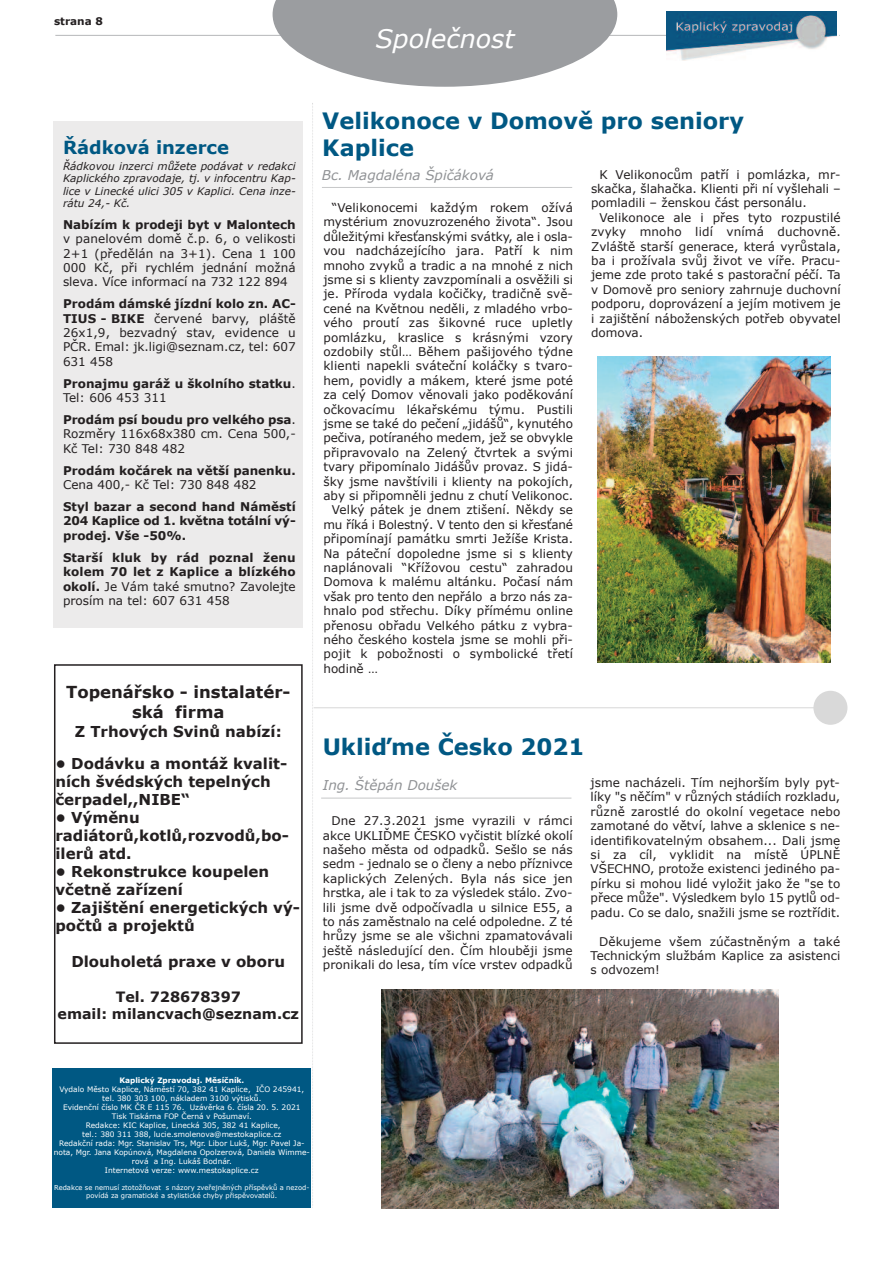
<style>
.page{position:relative;width:893px;height:1263px;background:#fff}
.page>*{position:absolute;margin:0;border:0;box-sizing:border-box;transform-origin:0 0}
.t1{font:italic 25.5px "Verdana";color:#fff}
.t2{font:700 22.5px/27px "Verdana";color:#005883}
.t3{font:700 18px "Verdana";color:#005883}
.t4{font:700 16.5px/19.8px "Verdana";color:#231f20;text-align:center}
.t5{font:700 15px/18px "Verdana";color:#231f20}
.t6{font:700 14.25px/17.1px "Verdana";color:#231f20;text-align:center}
.t7{font:italic 13.5px "Verdana";color:#919396}
.t8{font:12px/14.4px "Verdana";color:#231f20;text-align:justify}
.t9{font:700 12px/14.4px "Verdana";color:#231f20;text-align:justify}
.t10{font:italic 10.5px/12.6px "Verdana";color:#231f20;text-align:justify}
.t11{font:700 10.5px "Verdana";color:#231f20}
.t12{font:7.5px/9px "Verdana";color:#fff;text-align:center}
.t13{font:700 7.5px "Verdana";color:#fff}
.t14{font:6.75px/8.1px "Verdana";color:#fff;text-align:center}
.s1{font-weight:700}
.s2{font-weight:400}
</style>
<div class="page">
<hr style="left:55px;top:35px;width:785px;height:1px;background:#bfc0c2">
<div style="left:666px;top:11px;width:173px;height:51px;background:#fff"></div>
<img style="left:666px;top:11px;width:171px;height:50px">
<svg style="left:273px;top:0;width:344px;height:87px"></svg>
<hr style="left:314px;top:707px;width:528px;height:1px;background:#e2e2e2">
<div style="left:813px;top:691px;width:34px;height:34px;background:#d9d9d9;border-radius:50%"></div>
<hr style="left:322px;top:187px;width:250px;height:1px;background:#c8c9ca">
<svg style="left:312px;top:103px;width:1px;height:1105px"></svg>
<hr style="left:321px;top:798px;width:250px;height:1px;background:#dcdddd">
<div style="left:53px;top:121px;width:250px;height:507px;background:#ecebeb"></div>
<div style="left:52px;top:1068px;width:259px;height:140px;background:#005883"></div>
<div style="left:54px;top:664px;width:249px;height:380px;border:2px solid #231f20"></div>
<img style="left:598px;top:356px;width:232px;height:306px">
<img style="left:382px;top:989px;width:397px;height:219px">
<p class="t11" style="left:54px;top:15px;width:50px">strana 8</p>
<h1 class="t1" style="left:375px;top:22px;width:141px">Společnost</h1>
<h3 class="t3" style="left:63px;top:136px;width:168px">Řádková inzerce</h3>
<p class="t10" style="left:63px;top:159px;width:234px">Řádkovou inzerci můžete podávat v redakci Kaplického zpravodaje, tj. v infocentru Kap&shy;lice v Linecké ulici 305 v Kaplici. Cena inze&shy;rátu 24,- Kč.</p>
<p class="t9" style="left:63px;top:217px;width:234px">Nabízím k prodeji byt v Malontech</p>
<p class="t8" style="left:63px;top:231px;width:234px">v panelovém domě č.p. 6, o velikosti 2+1 (předělán na 3+1). Cena 1 100<br>000 Kč, při rychlém jednání možná sleva. Více informací na 732 122 894</p>
<p class="t8" style="left:63px;top:296px;width:234px"><span class="s1">Prodám dámské jízdní kolo zn. AC-TIUS - BIKE</span> červené barvy, pláště 26x1,9, bezvadný stav, evidence u PČR. Emal: jk.ligi@seznam.cz, tel: 607<br>631 458</p>
<p class="t9" style="left:63px;top:376px;width:234px">Pronajmu garáž u školního statku<span class="s2">.<br>Tel: 606 453 311</span></p>
<p class="t8" style="left:63px;top:412px;width:234px"><span class="s1">Prodám psí boudu pro velkého psa</span>.<br>Rozměry 116x68x380 cm. Cena 500,- Kč Tel: 730 848 482</p>
<p class="t9" style="left:63px;top:463px;width:234px">Prodám kočárek na větší panenku.</p>
<p class="t8" style="left:63px;top:477px;width:195px">Cena 400,- Kč Tel: 730 848 482</p>
<p class="t9" style="left:63px;top:499px;width:234px">Styl bazar a second hand Náměstí 204 Kaplice od 1. května totální vý&shy;prodej. Vše -50%.</p>
<p class="t9" style="left:63px;top:550px;width:234px">Starší kluk by rád poznal ženu kolem 70 let z Kaplice a blízkého okolí. <span class="s2">Je Vám také smutno? Zavolejte prosím na tel: 607 631 458</span></p>
<h3 class="t4" style="left:66px;top:682px;width:226px">Topenářsko - instalatér&shy;ská firma</h3>
<p class="t5" style="left:75px;top:722px;width:208px">Z Trhových Svinů nabízí:</p>
<p class="t5" style="left:55px;top:754px;width:233px">• Dodávku a montáž kvalit&shy;ních švédských tepelných čerpadel,,NIBE“</p>
<p class="t5" style="left:55px;top:808px;width:235px">• Výměnu radiátorů,kotlů,rozvodů,bo&shy;ilerů atd.</p>
<p class="t5" style="left:55px;top:862px;width:215px">• Rekonstrukce koupelen včetně zařízení</p>
<p class="t5" style="left:55px;top:898px;width:246px">• Zajištění energetických vý&shy;počtů a projektů</p>
<p class="t5" style="left:71px;top:952px;width:215px">Dlouholetá praxe v oboru</p>
<p class="t6" style="left:58px;top:987px;width:243px">Tel. 728678397<br>email: milancvach@seznam.cz</p>
<h2 class="t2" style="left:322px;top:107px;width:423px">Velikonoce v Domově pro seniory<br>Kaplice</h2>
<p class="t7" style="left:322px;top:166px;width:174px">Bc. Magdaléna Špičáková</p>
<p class="t8" style="left:332px;top:200px;width:243px">“Velikonocemi každým rokem ožívá</p>
<p class="t8" style="left:323px;top:214px;width:251px">mystérium znovuzrozeného života“. Jsou</p>
<p class="t8" style="left:323px;top:229px;width:251px">důležitými křesťanskými svátky, ale i osla-</p>
<p class="t8" style="left:323px;top:243px;width:251px">vou nadcházejícího jara. Patří k nim</p>
<p class="t8" style="left:323px;top:258px;width:251px">mnoho zvyků a tradic a na mnohé z nich</p>
<p class="t8" style="left:323px;top:272px;width:251px">jsme si s klienty zavzpomínali a osvěžili si</p>
<p class="t8" style="left:323px;top:286px;width:251px">je. Příroda vydala kočičky, tradičně svě-</p>
<p class="t8" style="left:323px;top:301px;width:251px">cené na Květnou neděli, z mladého vrbo-</p>
<p class="t8" style="left:323px;top:315px;width:251px">vého proutí zas šikovné ruce upletly</p>
<p class="t8" style="left:323px;top:330px;width:251px">pomlázku, kraslice s krásnými vzory</p>
<p class="t8" style="left:323px;top:344px;width:251px">ozdobily stůl… Během pašijového týdne</p>
<p class="t8" style="left:323px;top:358px;width:251px">klienti napekli sváteční koláčky s tvaro-</p>
<p class="t8" style="left:323px;top:373px;width:251px">hem, povidly a mákem, které jsme poté</p>
<p class="t8" style="left:323px;top:387px;width:251px">za celý Domov věnovali jako poděkování</p>
<p class="t8" style="left:323px;top:402px;width:251px">očkovacímu lékařskému týmu. Pustili</p>
<p class="t8" style="left:323px;top:416px;width:251px">jsme se také do pečení „jidášů“, kynutého</p>
<p class="t8" style="left:323px;top:430px;width:251px">pečiva, potíraného medem, jež se obvykle</p>
<p class="t8" style="left:323px;top:445px;width:251px">připravovalo na Zelený čtvrtek a svými</p>
<p class="t8" style="left:323px;top:459px;width:251px">tvary připomínalo Jidášův provaz. S jidá-</p>
<p class="t8" style="left:323px;top:474px;width:251px">šky jsme navštívili i klienty na pokojích,</p>
<p class="t8" style="left:323px;top:488px;width:251px">aby si připomněli jednu z chutí Velikonoc.</p>
<p class="t8" style="left:332px;top:502px;width:243px">Velký pátek je dnem ztišení. Někdy se</p>
<p class="t8" style="left:323px;top:517px;width:251px">mu říká i Bolestný. V tento den si křesťané</p>
<p class="t8" style="left:323px;top:531px;width:251px">připomínají památku smrti Ježíše Krista.</p>
<p class="t8" style="left:323px;top:546px;width:251px">Na páteční dopoledne jsme si s klienty</p>
<p class="t8" style="left:323px;top:560px;width:251px">naplánovali “Křížovou cestu“ zahradou</p>
<p class="t8" style="left:323px;top:574px;width:251px">Domova k malému altánku. Počasí nám</p>
<p class="t8" style="left:323px;top:589px;width:251px">však pro tento den nepřálo a brzo nás za-</p>
<p class="t8" style="left:323px;top:603px;width:251px">hnalo pod střechu. Díky přímému online</p>
<p class="t8" style="left:323px;top:618px;width:251px">přenosu obřadu Velkého pátku z vybra-</p>
<p class="t8" style="left:323px;top:632px;width:251px">ného českého kostela jsme se mohli při-</p>
<p class="t8" style="left:323px;top:646px;width:251px">pojit k pobožnosti o symbolické třetí</p>
<p class="t8" style="left:323px;top:661px;width:56px">hodině …</p>
<p class="t8" style="left:591px;top:167px;width:251px;text-indent:9px">K Velikonocům patří i pomlázka, mr&shy;skačka, šlahačka. Klienti při ní vyšlehali – pomladili – ženskou část personálu.</p>
<p class="t8" style="left:591px;top:210px;width:251px;text-indent:9px">Velikonoce ale i přes tyto rozpustilé zvyky mnoho lidí vnímá duchovně.<br>Zvláště starší generace, která vyrůstala, ba i prožívala svůj život ve víře. Pracu&shy;jeme zde proto také s pastorační péčí. Ta v Domově pro seniory zahrnuje duchovní podporu, doprovázení a jejím motivem je i zajištění náboženských potřeb obyvatel domova.</p>
<h2 class="t2" style="left:323px;top:732px;width:263px">Ukliďme Česko 2021</h2>
<p class="t7" style="left:323px;top:776px;width:136px">Ing. Štěpán Doušek</p>
<p class="t8" style="left:591px;top:775px;width:251px">jsme nacházeli. Tím nejhorším byly pyt&shy;líky "s něčím" v různých stádiích rozkladu, různě zarostlé do okolní vegetace nebo zamotané do větví, lahve a sklenice s ne&shy;identifikovatelným obsahem... Dali jsme si za cíl, vyklidit na místě ÚPLNĚ VŠECHNO, protože existenci jediného pa&shy;pírku si mohou lidé vyložit jako že "se to přece může". Výsledkem bylo 15 pytlů od&shy;padu. Co se dalo, snažili jsme se roztřídit.</p>
<p class="t8" style="left:591px;top:933px;width:251px;text-indent:9px">Děkujeme všem zúčastněným a také Technickým službám Kaplice za asistenci s odvozem!</p>
<p class="t8" style="left:323px;top:813px;width:251px;text-indent:9px">Dne 27.3.2021 jsme vyrazili v rámci akce UKLIĎME ČESKO vyčistit blízké okolí našeho města od odpadků. Sešlo se nás sedm - jednalo se o členy a nebo příznivce kaplických Zelených. Byla nás sice jen hrstka, ale i tak to za výsledek stálo. Zvo&shy;lili jsme dvě odpočívadla u silnice E55, a to nás zaměstnalo na celé odpoledne. Z té hrůzy jsme se ale všichni zpamatovávali ještě následující den. Čím hlouběji jsme pronikali do lesa, tím více vrstev odpadků</p>
<p class="t13" style="left:119px;top:1075px;width:126px">Kaplický Zpravodaj. Měsíčník.</p>
<p class="t12" style="left:54px;top:1084px;width:258px">Vydalo Město Kaplice, Náměstí 70, 382 41 Kaplice, IČO 245941, tel. 380 303 100, nákladem 3100 výtisků.<br>Evidenční číslo MK ČR E 115 76. Uzávěrka 6. čísla 20. 5. 2021<br>Tisk Tiskárna FOP Černá v Pošumaví.<br>Redakce: KIC Kaplice, Linecká 305, 382 41 Kaplice,<br>tel.: 380 311 388, lucie.smolenova@mestokaplice.cz<br>Redakční rada: Mgr. Stanislav Trs, Mgr. Libor Lukš, Mgr. Pavel Ja&shy;nota, Mgr. Jana Kopúnová, Magdalena Opolzerová, Daniela Wimme&shy;rová a Ing. Lukáš Bodnár.<br>Internetová verze: www.mestokaplice.cz</p>
<p class="t14" style="left:54px;top:1183px;width:257px">Redakce se nemusí ztotožňovat s názory zveřejněných příspěvků a nezod&shy;povídá za gramatické a stylistické chyby přispěvovatelů.</p>
</div>
